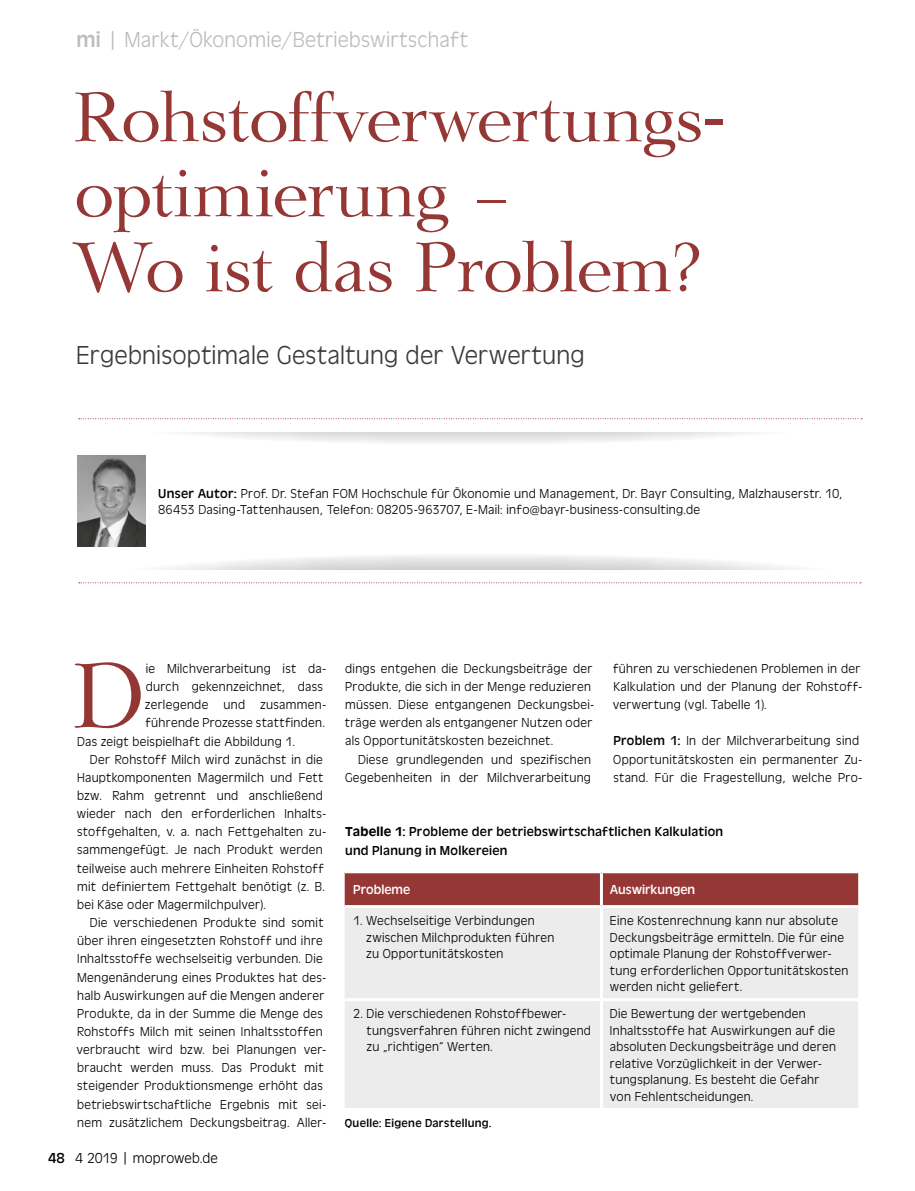
<style>
.page{position:relative;width:915px;height:1191px;background:#fff}
.page>*{position:absolute;margin:0;border:0;box-sizing:border-box;transform-origin:0 0}
.t1{font:88.35px "Lingwood Serial";color:#943634}
.t2{font:67.5px/75px "Lingwood Serial";letter-spacing:-.005em;color:#953735}
.t3{font:300 27px "Antigone";letter-spacing:.005em;color:#3b3b3a}
.t4{font:300 22.5px "Antigone";letter-spacing:.01em;color:#bbbcbd}
.t5{font:300 15px "Antigone";letter-spacing:.005em;color:#000}
.t6{font:300 13.5px/16.5px "Antigone";letter-spacing:.02em;color:#000}
.t7{font:13.5px/18.1px "Antigone";letter-spacing:.02em;color:#000}
.t8{font:13.5px "Antigone";color:#fff}
.t9{font:12px "Antigone";letter-spacing:.025em;color:#000}
.s1{font-weight:400}
.s2{font-weight:500}
</style>
<div class="page">
<svg style="left:78px;top:388px;width:784px;height:57px"></svg>
<div style="left:65px;top:383px;width:820px;height:49px;background:#fff"></div>
<svg style="left:88px;top:553px;width:783px;height:58px"></svg>
<div style="left:65px;top:570px;width:820px;height:49px;background:#fff"></div>
<svg style="left:79px;top:418px;width:782px;height:1px"></svg>
<svg style="left:79px;top:582px;width:781px;height:1px"></svg>
<img style="left:77px;top:455px;width:68px;height:91px">
<div style="left:344px;top:873px;width:513px;height:32px;background:#953735"></div>
<div style="left:345px;top:908px;width:512px;height:200px;background:#ececed"></div>
<hr style="left:599px;top:873px;width:3px;height:32px;background:#fff">
<hr style="left:599px;top:908px;width:3px;height:90px;background:#fff">
<hr style="left:344px;top:998px;width:257px;height:3px;background:#fff">
<hr style="left:601px;top:998px;width:256px;height:3px;background:#fff">
<hr style="left:599px;top:1001px;width:3px;height:107px;background:#fff">
<h3 class="t4" style="left:77px;top:28px;width:393px"><span class="s1">mi</span> | Markt/Ökonomie/Betriebswirtschaft</h3>
<h2 class="t2" style="left:74px;top:79px;width:651px">Rohstoffverwertungs&shy;optimierung –<br>Wo ist das Problem?</h2>
<h3 class="t3" style="left:76px;top:341px;width:509px">Ergebnisoptimale Gestaltung der Verwertung</h3>
<p class="t6" style="left:158px;top:486px;width:685px"><span class="s1">Unser Autor:</span> Prof. Dr. Stefan FOM Hochschule für Ökonomie und Management, Dr. Bayr Consulting, Malzhauserstr. 10,<br>86453 Dasing-Tattenhausen, Telefon: 08205-963707, E-Mail: info@bayr-business-consulting.de</p>
<h1 class="t1" style="left:74px;top:640px;width:72px">D</h1>
<p class="t6" style="left:146px;top:660px;width:182px">ie Milchverarbeitung ist da-</p>
<p class="t6" style="left:146px;top:679px;width:178px">durch gekennzeichnet, dass</p>
<p class="t6" style="left:145px;top:697px;width:183px">zerlegende und zusammen-</p>
<p class="t6" style="left:146px;top:715px;width:181px">führende Prozesse stattfinden.</p>
<p class="t6" style="left:77px;top:733px;width:219px">Das zeigt beispielhaft die Abbildung 1.</p>
<p class="t6" style="left:90px;top:751px;width:234px">Der Rohstoff Milch wird zunächst in die</p>
<p class="t6" style="left:77px;top:769px;width:248px">Hauptkomponenten Magermilch und Fett</p>
<p class="t6" style="left:77px;top:787px;width:247px">bzw. Rahm getrennt und anschließend</p>
<p class="t6" style="left:77px;top:806px;width:251px">wieder nach den erforderlichen Inhalts-</p>
<p class="t6" style="left:77px;top:824px;width:250px">stoffgehalten, v. a. nach Fettgehalten zu-</p>
<p class="t6" style="left:77px;top:842px;width:247px">sammengefügt. Je nach Produkt werden</p>
<p class="t6" style="left:77px;top:860px;width:248px">teilweise auch mehrere Einheiten Rohstoff</p>
<p class="t6" style="left:77px;top:878px;width:249px">mit definiertem Fettgehalt benötigt (z. B.</p>
<p class="t6" style="left:77px;top:896px;width:190px">bei Käse oder Magermilchpulver).</p>
<p class="t6" style="left:90px;top:914px;width:235px">Die verschiedenen Produkte sind somit</p>
<p class="t6" style="left:77px;top:933px;width:247px">über ihren eingesetzten Rohstoff und ihre</p>
<p class="t6" style="left:77px;top:951px;width:247px">Inhaltsstoffe wechselseitig verbunden. Die</p>
<p class="t6" style="left:77px;top:969px;width:250px">Mengenänderung eines Produktes hat des-</p>
<p class="t6" style="left:77px;top:987px;width:248px">halb Auswirkungen auf die Mengen anderer</p>
<p class="t6" style="left:77px;top:1005px;width:247px">Produkte, da in der Summe die Menge des</p>
<p class="t6" style="left:77px;top:1023px;width:247px">Rohstoffs Milch mit seinen Inhaltsstoffen</p>
<p class="t6" style="left:77px;top:1041px;width:251px">verbraucht wird bzw. bei Planungen ver-</p>
<p class="t6" style="left:77px;top:1060px;width:248px">braucht werden muss. Das Produkt mit</p>
<p class="t6" style="left:77px;top:1078px;width:247px">steigender Produktionsmenge erhöht das</p>
<p class="t6" style="left:77px;top:1096px;width:250px">betriebswirtschaftliche Ergebnis mit sei-</p>
<p class="t6" style="left:77px;top:1114px;width:250px">nem zusätzlichem Deckungsbeitrag. Aller-</p>
<p class="t5" style="left:48px;top:1150px;width:171px"><span class="s1">48</span> 4 2019 | moproweb.de</p>
<p class="t6" style="left:345px;top:659px;width:251px;line-height:18.1px">dings entgehen die Deckungsbeiträge der Produkte, die sich in der Menge reduzieren müssen. Diese entgangenen Deckungsbei&shy;träge werden als entgangener Nutzen oder als Opportunitätskosten bezeichnet.</p>
<p class="t6" style="left:345px;top:750px;width:247px;line-height:18.1px;text-align:right">Diese grundlegenden und spezifischen<br>Gegebenheiten in der Milchverarbeitung</p>
<p class="t6" style="left:612px;top:659px;width:251px;line-height:18.1px">führen zu verschiedenen Problemen in der<br>Kalkulation und der Planung der Rohstoff&shy;verwertung (vgl. Tabelle 1).</p>
<p class="t6" style="left:613px;top:732px;width:251px;line-height:18.1px"><span class="s1">Problem 1:</span> In der Milchverarbeitung sind<br>Opportunitätskosten ein permanenter Zu&shy;stand. Für die Fragestellung, welche Pro-</p>
<p class="t7" style="left:345px;top:823px;width:379px"><span class="s2">Tabelle 1:</span> Probleme der betriebswirtschaftlichen Kalkulation und Planung in Molkereien</p>
<p class="t8" style="left:353px;top:882px;width:59px">Probleme</p>
<p class="t8" style="left:609px;top:882px;width:87px">Auswirkungen</p>
<p class="t6" style="left:366px;top:913px;width:190px;text-indent:-13px">1. Wechselseitige Verbindungen zwischen Milchprodukten führen zu Opportunitätskosten</p>
<p class="t6" style="left:609px;top:913px;width:240px">Eine Kostenrechnung kann nur absolute Deckungsbeiträge ermitteln. Die für eine optimale Planung der Rohstoffverwer&shy;tung erforderlichen Opportunitätskosten werden nicht geliefert.</p>
<p class="t6" style="left:366px;top:1006px;width:226px;text-indent:-13px">2. Die verschiedenen Rohstoffbewer&shy;tungsverfahren führen nicht zwingend zu „richtigen“ Werten.</p>
<p class="t6" style="left:609px;top:1006px;width:227px">Die Bewertung der wertgebenden Inhaltsstoffe hat Auswirkungen auf die absoluten Deckungsbeiträge und deren relative Vorzüglichkeit in der Verwer&shy;tungsplanung. Es besteht die Gefahr von Fehlentscheidungen.</p>
<p class="t9" style="left:345px;top:1116px;width:148px">Quelle: Eigene Darstellung.</p>
</div>
